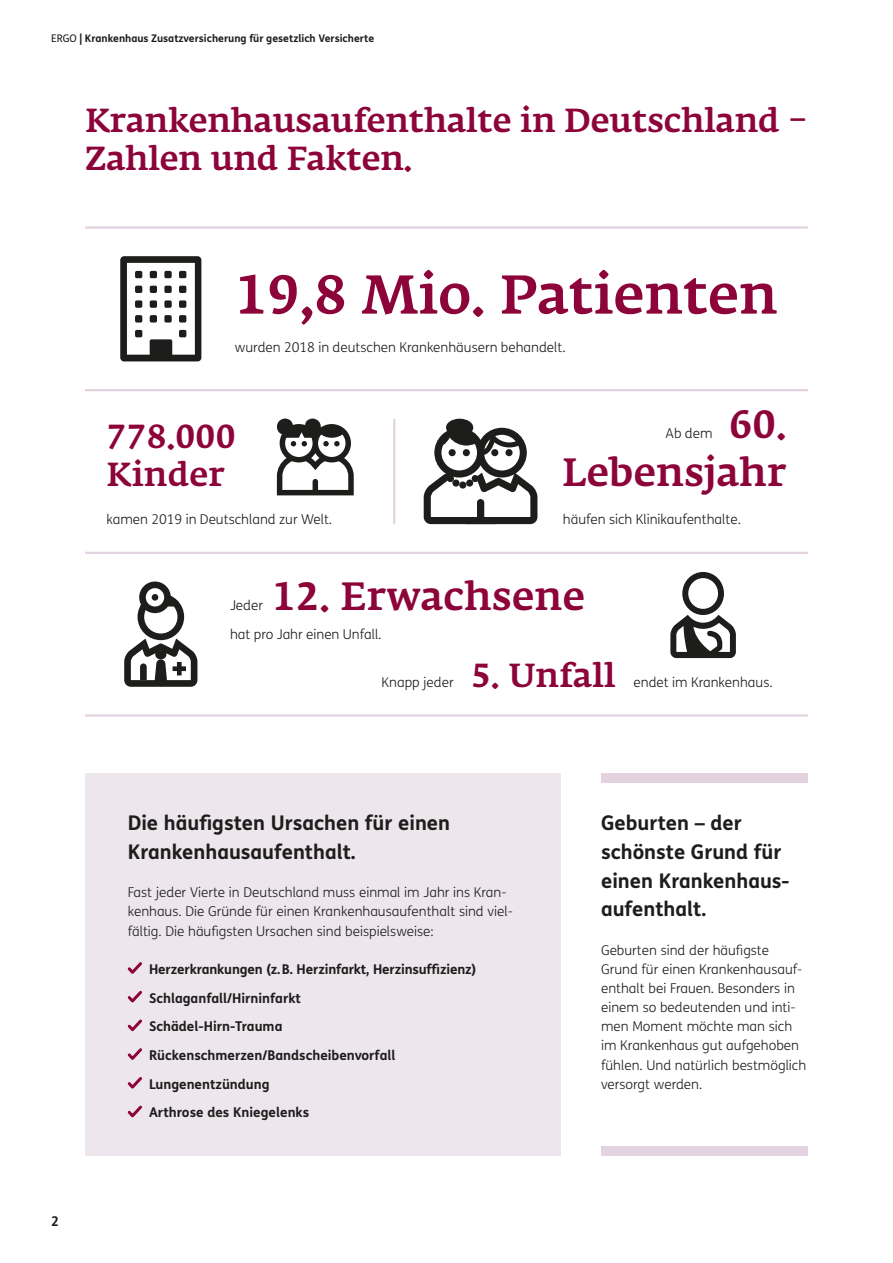
<style>
.page{position:relative;width:893px;height:1263px;background:#fff}
.page>*{position:absolute;margin:0;border:0;box-sizing:border-box;transform-origin:0 0}
.t1{font:500 54px "Fedra Serif A Pro";letter-spacing:.005em;color:#8c0439}
.t2{font:500 39px/47.8px "Fedra Serif A Pro";letter-spacing:.01em;color:#8c0439;text-align:right}
.t3{font:500 33px/38.2px "Fedra Serif A Pro";color:#8c0439}
.t4{font:700 20.25px/28.7px "FS Me";color:#1d1d1b}
.t5{font:300 13.5px/19.2px "FS Me";color:#1d1d1b}
.t6{font:700 13.5px/28.7px "FS Me";color:#1d1d1b}
.t7{font:700 10.5px "FS Me";color:#1d1d1b}
.s1{font-weight:400}
</style>
<div class="page">
<div style="left:85px;top:773px;width:476px;height:382px;background:#ede6ec"></div>
<div style="left:601px;top:773px;width:207px;height:9px;background:#e3d3e1"></div>
<div style="left:601px;top:1146px;width:207px;height:9px;background:#e3d3e1"></div>
<hr style="left:85px;top:226px;width:723px;height:3px;background:#e3d3e1">
<hr style="left:85px;top:389px;width:723px;height:2px;background:#e3d3e1">
<hr style="left:85px;top:552px;width:723px;height:2px;background:#e3d3e1">
<hr style="left:85px;top:714px;width:723px;height:3px;background:#e3d3e1">
<hr style="left:393px;top:419px;width:2px;height:105px;background:#e3d3e1">
<svg style="left:127px;top:962px;width:15px;height:12px"></svg>
<svg style="left:127px;top:990px;width:15px;height:13px"></svg>
<svg style="left:127px;top:1019px;width:15px;height:13px"></svg>
<svg style="left:127px;top:1048px;width:15px;height:12px"></svg>
<svg style="left:127px;top:1077px;width:15px;height:12px"></svg>
<svg style="left:127px;top:1105px;width:15px;height:13px"></svg>
<svg style="left:120px;top:256px;width:81px;height:105px"></svg>
<svg style="left:276px;top:419px;width:78px;height:76px"></svg>
<svg style="left:142px;top:585px;width:25px;height:25px"></svg>
<div style="left:139px;top:581px;width:32px;height:32px;border:7px solid #1d1d1b;border-radius:50%"></div>
<svg style="left:124px;top:593px;width:73px;height:94px"></svg>
<svg style="left:670px;top:572px;width:66px;height:86px"></svg>
<div style="left:446px;top:419px;width:27px;height:17px;background:#1d1d1b;border-radius:50%"></div>
<svg style="left:424px;top:428px;width:113px;height:96px"></svg>
<p class="t7" style="left:51px;top:34px;width:325px"><span class="s1">ERGO</span> | Krankenhaus Zusatzversicherung für gesetzlich Versicherte</p>
<h3 class="t3" style="left:85px;top:104px;width:724px">Krankenhausaufenthalte in Deutschland –<br>Zahlen und Fakten.</h3>
<h1 class="t1" style="left:235px;top:272px;width:544px">19,8 Mio. Patienten</h1>
<p class="t5" style="left:235px;top:339px;width:332px">wurden 2018 in deutschen Krankenhäusern behandelt.</p>
<h3 class="t3" style="left:106px;top:420px;width:131px">778.000<br>Kinder</h3>
<p class="t5" style="left:106px;top:511px;width:227px">kamen 2019 in Deutschland zur Welt.</p>
<h2 class="t2" style="left:562px;top:404px;width:226px">60.<br>Lebensjahr</h2>
<p class="t5" style="left:665px;top:425px;width:48px">Ab dem</p>
<p class="t5" style="left:563px;top:511px;width:180px">häufen sich Klinikaufenthalte.</p>
<h2 class="t2" style="left:272px;top:576px;width:314px">12. Erwachsene</h2>
<p class="t5" style="left:230px;top:592px;width:153px;line-height:28.7px">Jeder<br>hat pro Jahr einen Unfall.</p>
<p class="t5" style="left:382px;top:673px;width:74px">Knapp jeder</p>
<h3 class="t3" style="left:471px;top:659px;width:146px">5. Unfall</h3>
<p class="t5" style="left:634px;top:673px;width:140px">endet im Krankenhaus.</p>
<p class="t6" style="left:51px;top:1208px;width:9px">2</p>
<h3 class="t4" style="left:128px;top:810px;width:324px">Die häufigsten Ursachen für einen<br>Krankenhausaufenthalt.</h3>
<p class="t5" style="left:128px;top:884px;width:387px">Fast jeder Vierte in Deutschland muss einmal im Jahr ins Kran&shy;kenhaus. Die Gründe für einen Krankenhausaufenthalt sind viel&shy;fältig. Die häufigsten Ursachen sind beispielsweise:</p>
<p class="t6" style="left:149px;top:956px;width:329px">Herzerkrankungen (z. B. Herzinfarkt, Herzinsuffizienz)<br>Schlaganfall/Hirninfarkt<br>Schädel-Hirn-Trauma<br>Rückenschmerzen/Bandscheibenvorfall<br>Lungenentzündung<br>Arthrose des Kniegelenks</p>
<h3 class="t4" style="left:601px;top:810px;width:190px">Geburten – der schönste Grund für einen Krankenhaus&shy;aufenthalt.</h3>
<p class="t5" style="left:601px;top:941px;width:207px">Geburten sind der häufigste<br>Grund für einen Krankenhausauf&shy;enthalt bei Frauen. Besonders in einem so bedeutenden und inti&shy;men Moment möchte man sich im Krankenhaus gut aufgehoben fühlen. Und natürlich bestmöglich versorgt werden.</p>
</div>
